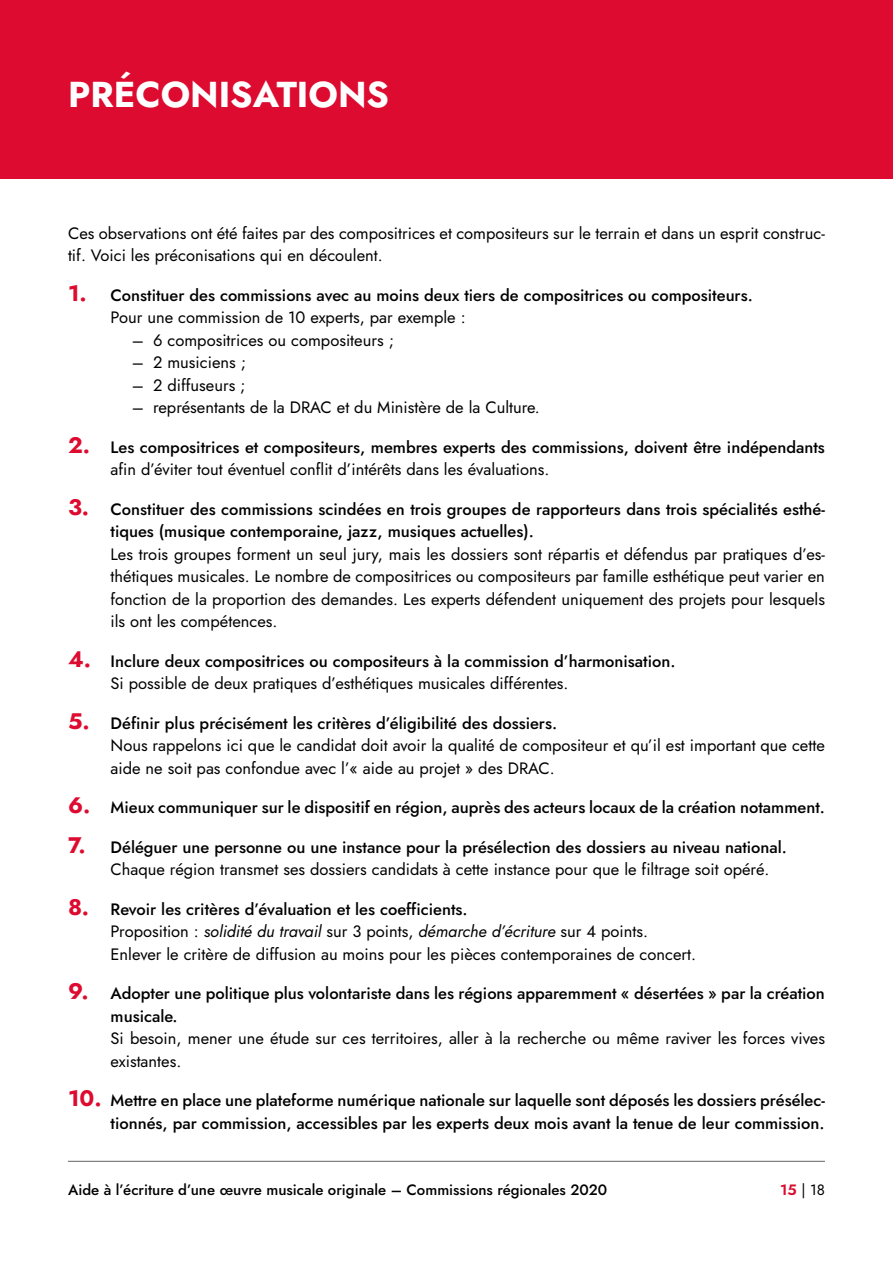
<style>
.page{position:relative;width:893px;height:1263px;background:#fff}
.page>*{position:absolute;margin:0;border:0;box-sizing:border-box;transform-origin:0 0}
.Grand_titre{font:700 36px "Jost";color:#fff}
.Grande_liste__suite{font:16.5px/22.5px "Jost";color:#000}
.t1{font:500 16.5px/22.5px "Jost";color:#000}
.Grande_liste__suite-2{font:italic 16.5px "Jost";color:#000}
.t2{font:500 15px "Jost";color:#000}
.t3{font:15px "Jost";color:#000}
.s1{font-weight:700;font-size:22.5px;color:#dd0b2f}
.s2{font-weight:400}
.s3{font-style:normal}
.s4{font-family:"Jost Semi";color:#dd0b2f}
</style>
<div class="page">
<hr style="left:68px;top:1161px;width:757px;height:1px;background:#646363">
<div style="left:0;top:0;width:893px;height:179px;background:#dd0b2f"></div>
<p class="Grand_titre" style="left:68px;top:69px;width:323px">PRÉCONISATIONS</p>
<p class="Grande_liste__suite" style="left:68px;top:222px;width:758px">Ces observations ont été faites par des compositrices et compositeurs sur le terrain et dans un esprit construc&shy;tif. Voici les préconisations qui en découlent.</p>
<p class="t1" style="left:68px;top:284px;width:686px"><span class="s1">1.</span> Constituer des commissions avec au moins deux tiers de compositrices ou compositeurs.</p>
<p class="Grande_liste__suite" style="left:111px;top:306px;width:357px">Pour une commission de 10 experts, par exemple :</p>
<p class="Grande_liste__suite" style="left:132px;top:329px;width:264px">– 6 compositrices ou compositeurs ;</p>
<p class="Grande_liste__suite" style="left:132px;top:351px;width:116px">– 2 musiciens ;</p>
<p class="Grande_liste__suite" style="left:132px;top:374px;width:115px">– 2 diffuseurs ;</p>
<p class="Grande_liste__suite" style="left:132px;top:396px;width:409px">– représentants de la DRAC et du Ministère de la Culture.</p>
<p class="t1" style="left:111px;top:436px;width:716px;text-indent:-43px"><span class="s1">2.</span> Les compositrices et compositeurs, membres experts des commissions, doivent être indépendants <span class="s2">afin d’éviter tout éventuel conflit d’intérêts dans les évaluations.</span></p>
<p class="t1" style="left:111px;top:498px;width:716px;text-indent:-43px"><span class="s1">3.</span> Constituer des commissions scindées en trois groupes de rapporteurs dans trois spécialités esthé&shy;tiques (musique contemporaine, jazz, musiques actuelles).</p>
<p class="Grande_liste__suite" style="left:111px;top:543px;width:716px;text-align:justify">Les trois groupes forment un seul jury, mais les dossiers sont répartis et défendus par pratiques d’es&shy;thétiques musicales. Le nombre de compositrices ou compositeurs par famille esthétique peut varier en fonction de la proportion des demandes. Les experts défendent uniquement des projets pour lesquels ils ont les compétences.</p>
<p class="t1" style="left:68px;top:650px;width:609px"><span class="s1">4.</span> Inclure deux compositrices ou compositeurs à la commission d’harmonisation.</p>
<p class="Grande_liste__suite" style="left:111px;top:672px;width:459px">Si possible de deux pratiques d’esthétiques musicales différentes.</p>
<p class="t1" style="left:68px;top:712px;width:491px"><span class="s1">5.</span> Définir plus précisément les critères d’éligibilité des dossiers.</p>
<p class="Grande_liste__suite" style="left:111px;top:734px;width:716px">Nous rappelons ici que le candidat doit avoir la qualité de compositeur et qu’il est important que cette aide ne soit pas confondue avec l’« aide au projet » des DRAC.</p>
<p class="t1" style="left:68px;top:796px;width:758px"><span class="s1">6.</span> Mieux communiquer sur le dispositif en région, auprès des acteurs locaux de la création notamment.</p>
<p class="t1" style="left:68px;top:836px;width:720px"><span class="s1">7.</span> Déléguer une personne ou une instance pour la présélection des dossiers au niveau national.</p>
<p class="Grande_liste__suite" style="left:111px;top:858px;width:660px">Chaque région transmet ses dossiers candidats à cette instance pour que le filtrage soit opéré.</p>
<p class="t1" style="left:68px;top:898px;width:401px"><span class="s1">8.</span> Revoir les critères d’évaluation et les coefficients.</p>
<p class="Grande_liste__suite-2" style="left:111px;top:920px;width:539px"><span class="s3">Proposition :</span> solidité du travail <span class="s3">sur 3 points,</span> démarche d’écriture <span class="s3">sur 4 points.</span></p>
<p class="Grande_liste__suite" style="left:111px;top:943px;width:587px">Enlever le critère de diffusion au moins pour les pièces contemporaines de concert.</p>
<p class="t1" style="left:111px;top:982px;width:716px;text-indent:-43px"><span class="s1">9.</span> Adopter une politique plus volontariste dans les régions apparemment « désertées » par la création musicale.</p>
<p class="Grande_liste__suite" style="left:111px;top:1027px;width:716px">Si besoin, mener une étude sur ces territoires, aller à la recherche ou même raviver les forces vives existantes.</p>
<p class="t1" style="left:68px;top:1089px;width:758px;text-align:right"><span class="s1">10.</span> Mettre en place une plateforme numérique nationale sur laquelle sont déposés les dossiers présélec&shy;tionnés, par commission, accessibles par les experts deux mois avant la tenue de leur commission.</p>
<p class="t2" style="left:68px;top:1179px;width:541px">Aide à l’écriture d’une œuvre musicale originale – Commissions régionales 2020</p>
<p class="t3" style="left:780px;top:1179px;width:46px"><span class="s4">15</span> | 18</p>
</div>
